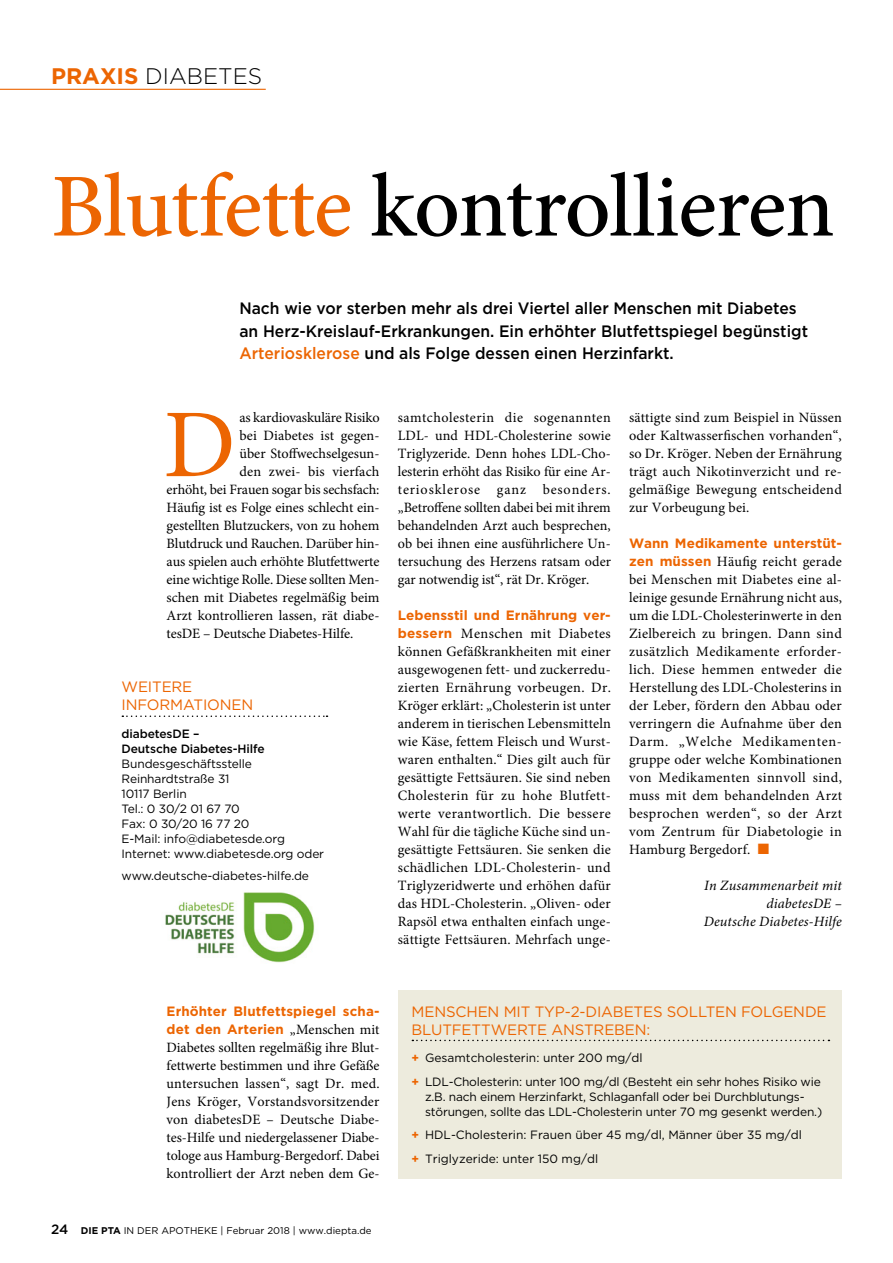
<style>
.page{position:relative;width:893px;height:1263px;background:#fff}
.page>*{position:absolute;margin:0;border:0;box-sizing:border-box;transform-origin:0 0}
.Praxis_Grundtext_Ini{font:97.2px "Minion Pro";color:#ec6502}
.Praxis_Titel{font:500 90px "Minion Pro";letter-spacing:-.015em;color:#000}
.t1{font:300 22.5px "Gotham";color:#000}
.Praxis_Vorspann{font:500 16.5px/22.5px "Gotham";color:#000;scale:.95 1}
.Head_Kasten{font:15px/18px "Gotham";letter-spacing:-.01em;color:#ec6502}
.Praxis_Grundtext{font:14.25px/18px "Minion Pro";letter-spacing:.01em;color:#000;text-align:justify}
.Praxis_Grundtext_Ini-2{font:14.25px "Minion Pro";letter-spacing:-.01em;color:#000}
.Praxis_Autor{font:italic 14.25px/18px "Minion Pro";letter-spacing:.01em;color:#000;text-align:right}
.Praxis_Grundtext_Ini-3{font:14.25px "Minion Pro";letter-spacing:.01em;color:#000}
.Praxis_Grundtext_Ini-4{font:14.25px "Minion Pro";letter-spacing:.015em;color:#000}
.Praxis_Grundtext-2{font:700 13.5px/18px "Gotham";color:#ec6502}
.Text_Kasten{font:12px/15px "Gotham";letter-spacing:-.01em;color:#000}
.t2{font:9.75px "Gotham";color:#000}
.s1{font-weight:700;color:#ec6502}
.s2{color:#ec6502}
.s3{font-weight:500}
.s4{font-family:"Gotham";font-weight:700;font-size:13.5px;color:#ec6502}
.s5{font-family:"Minion Pro";font-weight:400;font-size:14.25px;color:#000}
.s6{font-weight:500;font-size:13.5px}
.s7{font-weight:700}
</style>
<div class="page">
<hr style="left:0;top:89px;width:266px;height:1px;background:#ec6502">
<svg style="left:122px;top:715px;width:205px;height:2px"></svg>
<img style="left:165px;top:892px;width:150px;height:71px">
<div style="left:398px;top:990px;width:444px;height:188px;background:#edebdd"></div>
<svg style="left:412px;top:1040px;width:417px;height:1px"></svg>
<p class="t1" style="left:51px;top:62px;width:213px"><span class="s1">PRAXIS</span> DIABETES</p>
<p class="Praxis_Titel" style="left:51px;top:146px;width:785px"><span class="s2">Blutfette</span> kontrollieren</p>
<p class="Praxis_Vorspann" style="left:239px;top:297px;width:600px">Nach wie vor sterben mehr als drei Viertel aller Menschen mit Diabetes an Herz-Kreislauf-Erkrankungen. Ein erhöhter Blutfettspiegel begünstigt<br><span class="s2">Arteriosklerose</span> und als Folge dessen einen Herzinfarkt.</p>
<p class="Praxis_Grundtext_Ini" style="left:163px;top:380px;width:74px">D</p>
<p class="Praxis_Grundtext_Ini-2" style="left:240px;top:408px;width:142px">as kardiovaskuläre Risiko</p>
<p class="Praxis_Grundtext_Ini-3" style="left:240px;top:426px;width:141px">bei Diabetes ist gegen-</p>
<p class="Praxis_Grundtext_Ini-2" style="left:240px;top:444px;width:141px">über Stoffwechselgesun-</p>
<p class="Praxis_Grundtext_Ini-4" style="left:240px;top:462px;width:142px">den zwei- bis vierfach</p>
<p class="Praxis_Grundtext_Ini-2" style="left:167px;top:480px;width:214px">erhöht, bei Frauen sogar bis sechsfach:</p>
<p class="Praxis_Grundtext_Ini-2" style="left:167px;top:498px;width:214px">Häufig ist es Folge eines schlecht ein-</p>
<p class="Praxis_Grundtext_Ini-2" style="left:167px;top:516px;width:214px">gestellten Blutzuckers, von zu hohem</p>
<p class="Praxis_Grundtext_Ini-2" style="left:167px;top:534px;width:214px">Blutdruck und Rauchen. Darüber hin-</p>
<p class="Praxis_Grundtext_Ini-2" style="left:167px;top:552px;width:214px">aus spielen auch erhöhte Blutfettwerte</p>
<p class="Praxis_Grundtext_Ini-2" style="left:167px;top:570px;width:214px">eine wichtige Rolle. Diese sollten Men-</p>
<p class="Praxis_Grundtext_Ini-2" style="left:167px;top:588px;width:214px">schen mit Diabetes regelmäßig beim</p>
<p class="Praxis_Grundtext_Ini-2" style="left:167px;top:606px;width:214px">Arzt kontrollieren lassen, rät diabe-</p>
<p class="Praxis_Grundtext_Ini-2" style="left:167px;top:624px;width:188px">tesDE – Deutsche Diabetes-Hilfe.</p>
<p class="Head_Kasten" style="left:122px;top:678px;width:133px">WEITERE<br>INFORMATIONEN</p>
<p class="Text_Kasten" style="left:122px;top:726px;width:145px"><span class="s3">diabetesDE –<br>Deutsche Diabetes-Hilfe<br></span>Bundesgeschäftsstelle<br>Reinhardtstraße 31</p>
<p class="Text_Kasten" style="left:122px;top:786px;width:129px">10117 Berlin<br>Tel.: 0 30/2 01 67 70<br>Fax: 0 30/20 16 77 20</p>
<p class="Text_Kasten" style="left:122px;top:831px;width:204px">E-Mail: info@diabetesde.org<br>Internet: www.diabetesde.org oder</p>
<p class="Text_Kasten" style="left:122px;top:868px;width:189px">www.deutsche-diabetes-hilfe.de</p>
<p class="Praxis_Grundtext" style="left:398px;top:409px;width:215px">samtcholesterin die sogenannten LDL- und HDL-Cholesterine sowie Triglyzeride. Denn hohes LDL-Cho&shy;lesterin erhöht das Risiko für eine Ar&shy;teriosklerose ganz besonders. „Betroffene sollten dabei bei mit ihrem behandelnden Arzt auch besprechen, ob bei ihnen eine ausführlichere Un&shy;tersuchung des Herzens ratsam oder gar notwendig ist“, rät Dr. Kröger.</p>
<p class="Praxis_Grundtext-2" style="left:398px;top:606px;width:214px">Lebensstil und Ernährung ver-</p>
<p class="Praxis_Grundtext" style="left:398px;top:625px;width:215px"><span class="s4">bessern</span> Menschen mit Diabetes können Gefäßkrankheiten mit einer ausgewogenen fett- und zuckerredu&shy;zierten Ernährung vorbeugen. Dr.<br>Kröger erklärt: „Cholesterin ist unter anderem in tierischen Lebensmitteln wie Käse, fettem Fleisch und Wurst&shy;waren enthalten.“ Dies gilt auch für gesättigte Fettsäuren. Sie sind neben Cholesterin für zu hohe Blutfett&shy;werte verantwortlich. Die bessere Wahl für die tägliche Küche sind un&shy;gesättigte Fettsäuren. Sie senken die schädlichen LDL-Cholesterin- und Triglyzeridwerte und erhöhen dafür das HDL-Cholesterin. „Oliven- oder Rapsöl etwa enthalten einfach unge&shy;sättigte Fettsäuren. Mehrfach unge-</p>
<p class="Praxis_Grundtext" style="left:629px;top:409px;width:214px">sättigte sind zum Beispiel in Nüssen oder Kaltwasserfischen vorhanden“, so Dr. Kröger. Neben der Ernährung trägt auch Nikotinverzicht und re&shy;gelmäßige Bewegung entscheidend zur Vorbeugung bei.</p>
<p class="Praxis_Grundtext-2" style="left:629px;top:534px;width:214px">Wann Medikamente unterstüt-</p>
<p class="Praxis_Grundtext" style="left:629px;top:553px;width:215px"><span class="s4">zen müssen</span> Häufig reicht gerade bei Menschen mit Diabetes eine al&shy;leinige gesunde Ernährung nicht aus, um die LDL-Cholesterinwerte in den Zielbereich zu bringen. Dann sind zusätzlich Medikamente erforder&shy;lich. Diese hemmen entweder die Herstellung des LDL-Cholesterins in der Leber, fördern den Abbau oder verringern die Aufnahme über den Darm. „Welche Medikamenten&shy;gruppe oder welche Kombinationen von Medikamenten sinnvoll sind, muss mit dem behandelnden Arzt besprochen werden“, so der Arzt vom Zentrum für Diabetologie in Hamburg Bergedorf. <span class="s2">■</span></p>
<p class="Praxis_Autor" style="left:704px;top:877px;width:140px">In Zusammenarbeit mit diabetesDE –<br>Deutsche Diabetes-Hilfe</p>
<p class="Praxis_Grundtext-2" style="left:167px;top:1002px;width:214px">Erhöhter Blutfettspiegel scha&shy;det den Arterien <span class="s5">„Menschen mit</span></p>
<p class="Praxis_Grundtext" style="left:167px;top:1039px;width:214px">Diabetes sollten regelmäßig ihre Blut&shy;fettwerte bestimmen und ihre Gefäße untersuchen lassen“, sagt Dr. med.<br>Jens Kröger, Vorstandsvorsitzender von diabetesDE – Deutsche Diabe&shy;tes-Hilfe und niedergelassener Diabe&shy;tologe aus Hamburg-Bergedorf. Dabei kontrolliert der Arzt neben dem Ge-</p>
<p class="t2" style="left:51px;top:1224px;width:322px"><span class="s6">24</span> <span class="s7">DIE PTA</span> IN DER APOTHEKE | Februar 2018 | www.diepta.de</p>
<p class="Head_Kasten" style="left:412px;top:1002px;width:416px">MENSCHEN MIT TYP-2-DIABETES SOLLTEN FOLGENDE<br>BLUTFETTWERTE ANSTREBEN:</p>
<p class="Text_Kasten" style="left:412px;top:1050px;width:233px"><span class="s1">+</span> Gesamtcholesterin: unter 200 mg/dl</p>
<p class="Text_Kasten" style="left:425px;top:1074px;width:399px;text-indent:-13px"><span class="s1">+</span> LDL-Cholesterin: unter 100 mg/dl (Besteht ein sehr hohes Risiko wie z.B. nach einem Herzinfarkt, Schlaganfall oder bei Durchblutungs&shy;störungen, sollte das LDL-Cholesterin unter 70 mg gesenkt werden.)</p>
<p class="Text_Kasten" style="left:412px;top:1127px;width:392px"><span class="s1">+</span> HDL-Cholesterin: Frauen über 45 mg/dl, Männer über 35 mg/dl</p>
<p class="Text_Kasten" style="left:412px;top:1151px;width:188px"><span class="s1">+</span> Triglyzeride: unter 150 mg/dl</p>
</div>
